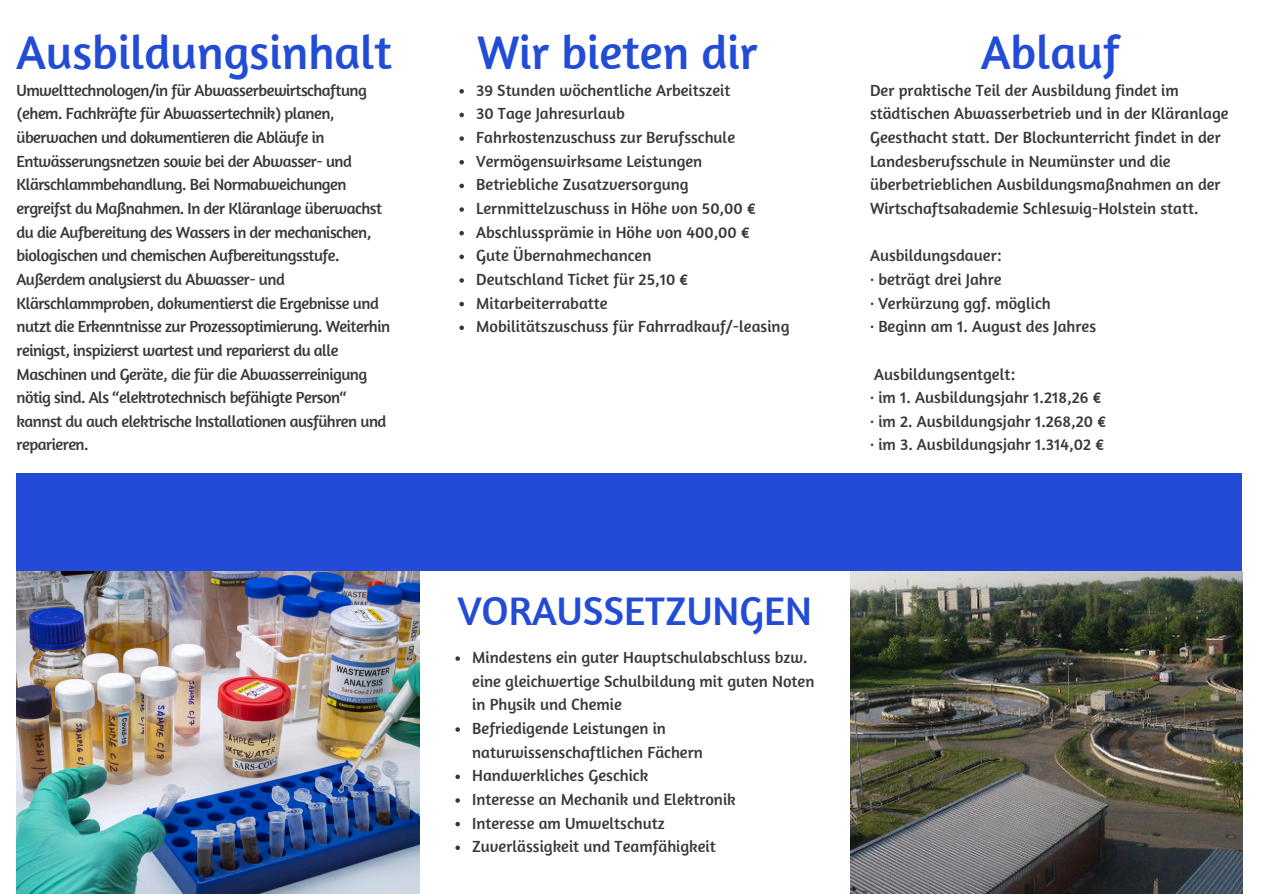
<style>
.page{position:relative;width:1263px;height:894px;background:#fff}
.page>*{position:absolute;margin:0;border:0;box-sizing:border-box;transform-origin:0 0}
.t1{font:48.45px "Amaranth";color:#224cd6}
.t2{font:48.3px "Amaranth";color:#224cd6}
.t3{font:40.8px "Amaranth";color:#224cd6}
.t4{font:16.5px/23.7px "Amaranth";color:#383838}
.t5{font:16.5px/23.7px "Amaranth";letter-spacing:-.03em;color:#383838}
</style>
<div class="page">
<img style="left:16px;top:571px;width:403px;height:321px">
<img style="left:850px;top:571px;width:392px;height:321px">
<div style="left:16px;top:474px;width:1226px;height:96px;background:#224cd6"></div>
<svg style="left:455px;top:656px;width:5px;height:4px"></svg>
<svg style="left:455px;top:727px;width:5px;height:4px"></svg>
<svg style="left:455px;top:774px;width:5px;height:4px"></svg>
<svg style="left:455px;top:798px;width:5px;height:4px"></svg>
<svg style="left:455px;top:821px;width:5px;height:5px"></svg>
<svg style="left:455px;top:845px;width:5px;height:4px"></svg>
<svg style="left:459px;top:89px;width:5px;height:4px"></svg>
<svg style="left:459px;top:113px;width:5px;height:4px"></svg>
<svg style="left:459px;top:136px;width:5px;height:5px"></svg>
<svg style="left:459px;top:160px;width:5px;height:4px"></svg>
<svg style="left:459px;top:183px;width:5px;height:5px"></svg>
<svg style="left:459px;top:207px;width:5px;height:5px"></svg>
<svg style="left:459px;top:231px;width:5px;height:4px"></svg>
<svg style="left:459px;top:254px;width:5px;height:5px"></svg>
<svg style="left:459px;top:278px;width:5px;height:4px"></svg>
<svg style="left:459px;top:302px;width:5px;height:4px"></svg>
<svg style="left:459px;top:325px;width:5px;height:5px"></svg>
<p class="t1" style="left:16px;top:21px;width:377px">Ausbildungsinhalt</p>
<h1 class="t5" style="left:16px;top:78px;width:375px">Umwelttechnologen/in für Abwasserbewirtschaftung (ehem. Fachkräfte für Abwassertechnik) planen, überwachen und dokumentieren die Abläufe in Entwässerungsnetzen sowie bei der Abwasser- und Klärschlammbehandlung. Bei Normabweichungen ergreifst du Maßnahmen. In der Kläranlage überwachst du die Aufbereitung des Wassers in der mechanischen, biologischen und chemischen Aufbereitungsstufe.<br>Außerdem analysierst du Abwasser- und Klärschlammproben, dokumentierst die Ergebnisse und nutzt die Erkenntnisse zur Prozessoptimierung. Weiterhin reinigst, inspizierst wartest und reparierst du alle Maschinen und Geräte, die für die Abwasserreinigung nötig sind. Als “elektrotechnisch befähigte Person“ kannst du auch elektrische Installationen ausführen und reparieren.</h1>
<p class="t2" style="left:477px;top:22px;width:282px">Wir bieten dir</p>
<p class="t4" style="left:476px;top:78px;width:256px">39 Stunden wöchentliche Arbeitszeit</p>
<p class="t4" style="left:476px;top:101px;width:150px">30 Tage Jahresurlaub</p>
<p class="t4" style="left:476px;top:125px;width:261px">Fahrkostenzuschuss zur Berufsschule</p>
<p class="t4" style="left:476px;top:149px;width:228px">Vermögenswirksame Leistungen</p>
<p class="t4" style="left:476px;top:172px;width:214px">Betriebliche Zusatzversorgung</p>
<p class="t4" style="left:476px;top:196px;width:281px">Lernmittelzuschuss in Höhe von 50,00 €</p>
<h2 class="t4" style="left:476px;top:220px;width:275px">Abschlussprämie in Höhe von 400,00 €</h2>
<p class="t4" style="left:476px;top:243px;width:177px">Gute Übernahmechancen</p>
<p class="t4" style="left:476px;top:267px;width:214px">Deutschland Ticket für 25,10 €</p>
<p class="t4" style="left:476px;top:290px;width:133px">Mitarbeiterrabatte</p>
<p class="t4" style="left:476px;top:314px;width:315px">Mobilitätszuschuss für Fahrradkauf/-leasing</p>
<p class="t1" style="left:981px;top:21px;width:140px">Ablauf</p>
<h1 class="t4" style="left:870px;top:78px;width:360px">Der praktische Teil der Ausbildung findet im städtischen Abwasserbetrieb und in der Kläranlage Geesthacht statt. Der Blockunterricht findet in der Landesberufsschule in Neumünster und die überbetrieblichen Ausbildungsmaßnahmen an der Wirtschaftsakademie Schleswig-Holstein statt.</h1>
<p class="t4" style="left:870px;top:243px;width:133px">Ausbildungsdauer:</p>
<p class="t4" style="left:870px;top:267px;width:133px">· beträgt drei Jahre</p>
<p class="t4" style="left:870px;top:290px;width:182px">· Verkürzung ggf. möglich</p>
<p class="t4" style="left:870px;top:314px;width:228px">· Beginn am 1. August des Jahres</p>
<p class="t4" style="left:874px;top:361px;width:142px">Ausbildungsentgelt:</p>
<p class="t4" style="left:870px;top:385px;width:233px">· im 1. Ausbildungsjahr 1.218,26 €</p>
<p class="t4" style="left:870px;top:409px;width:238px">· im 2. Ausbildungsjahr 1.268,20 €</p>
<p class="t4" style="left:870px;top:432px;width:236px">· im 3. Ausbildungsjahr 1.314,02 €</p>
<p class="t3" style="left:458px;top:584px;width:356px">VORAUSSETZUNGEN</p>
<h1 class="t4" style="left:472px;top:645px;width:344px">Mindestens ein guter Hauptschulabschluss bzw. eine gleichwertige Schulbildung mit guten Noten in Physik und Chemie</h1>
<p class="t4" style="left:472px;top:715px;width:232px">Befriedigende Leistungen in naturwissenschaftlichen Fächern</p>
<p class="t4" style="left:472px;top:763px;width:178px">Handwerkliches Geschick</p>
<p class="t4" style="left:472px;top:786px;width:265px">Interesse an Mechanik und Elektronik</p>
<p class="t4" style="left:472px;top:810px;width:194px">Interesse am Umweltschutz</p>
<p class="t4" style="left:472px;top:834px;width:245px">Zuverlässigkeit und Teamfähigkeit</p>
</div>
